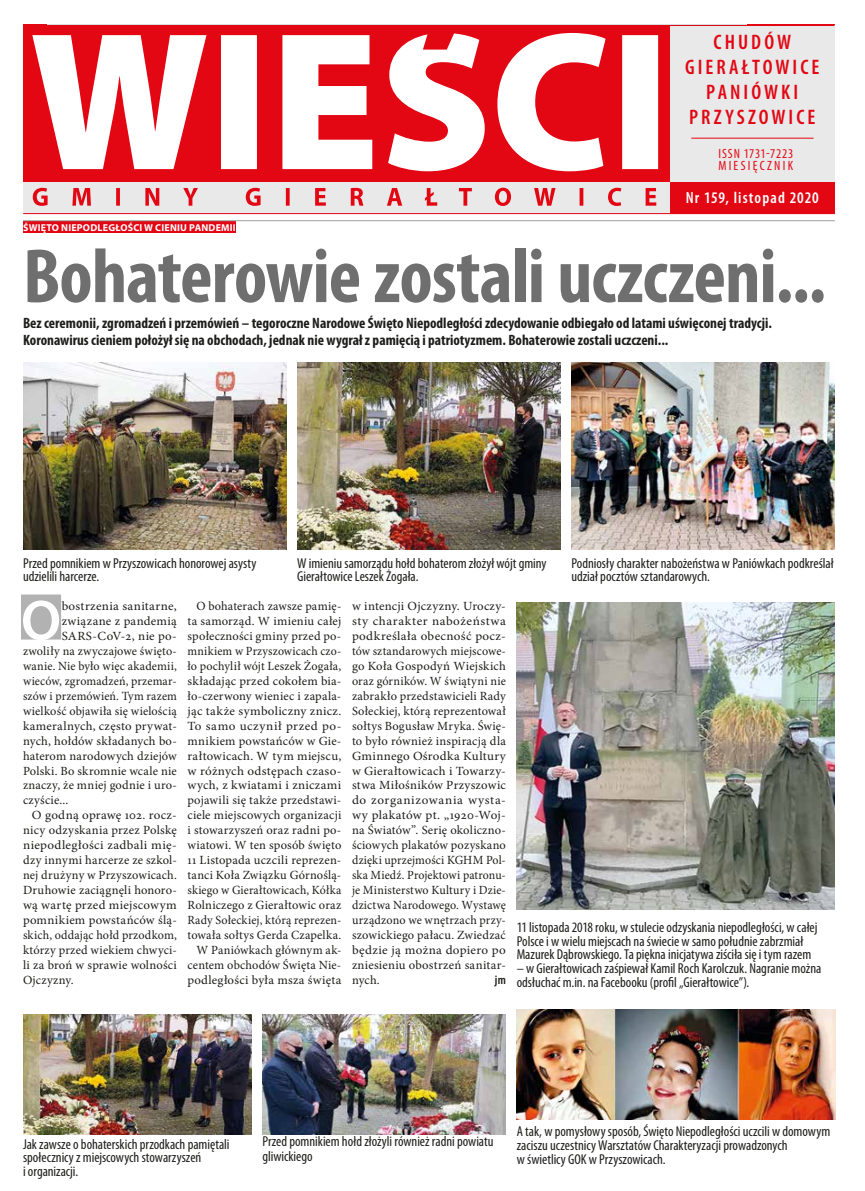
<style>
.page{position:relative;width:865px;height:1191px;background:#fff}
.page>*{position:absolute;margin:0;border:0;box-sizing:border-box;transform-origin:0 0}
.t1{font:700 condensed 77.5px "Myriad Pro";letter-spacing:-.015em;color:#706f6f}
.t2{font:600 57px "Myriad Pro";color:#fff}
.t3{font:600 condensed 21px/25px "Myriad Pro";letter-spacing:.145em;color:#e30613;text-align:center}
.t4{font:600 condensed 16.25px "Myriad Pro";letter-spacing:.065em;color:#fff}
.t5{font:700 condensed 15px/16.2px "Myriad Pro";color:#1d1d1b}
.t6{font:condensed 14.38px/13.8px "Myriad Pro";color:#1d1d1b}
.t7{font:condensed 13.5px/11.8px "Myriad Pro";letter-spacing:.165em;color:#e30613}
.t8{font:12.5px/15px "Minion Pro";letter-spacing:.02em;color:#1d1d1b;text-align:right}
.t9{font:12.5px "Minion Pro";letter-spacing:.02em;color:#1d1d1b;scale:1.04 1}
.t10{font:12.5px "Minion Pro";letter-spacing:.02em;color:#1d1d1b;scale:1.05 1}
.t11{font:12.5px "Minion Pro";letter-spacing:.02em;color:#1d1d1b;scale:.96 1}
.t12{font:12.5px "Minion Pro";letter-spacing:.02em;color:#1d1d1b;scale:.95 1}
.t13{font:600 condensed 12.5px "Myriad Pro";color:#1d1d1b}
.t14{font:700 10px "Myriad Pro";letter-spacing:.02em;color:#fff}
</style>
<div class="page">
<div style="left:23px;top:25px;width:811px;height:188px;background:#e9e9e9"></div>
<div style="left:23px;top:25px;width:647px;height:157px;background:#e30613"></div>
<div style="left:670px;top:182px;width:164px;height:31px;background:#e30613"></div>
<svg style="left:32px;top:33px;width:626px;height:138px;fill:#fff"></svg>
<hr style="left:691px;top:138px;width:122px;height:1px;background:#e30613">
<hr style="left:23px;top:213px;width:811px;height:1px;background:#e30613">
<hr style="left:23px;top:25px;width:811px;height:1px;background:#e30613">
<svg style="left:33px;top:188px;width:623px;height:18px"></svg>
<div style="left:23px;top:221px;width:213px;height:12px;background:#e30613"></div>
<hr style="left:23px;top:220px;width:811px;height:1px;background:#9d9d9c">
<div style="left:21px;top:594px;width:40px;height:45px;background:#b3b2b2"></div>
<img style="left:23px;top:362px;width:263px;height:187px">
<img style="left:571px;top:362px;width:263px;height:187px">
<img style="left:297px;top:362px;width:263px;height:187px">
<img style="left:516px;top:602px;width:318px;height:307px">
<img style="left:517px;top:1009px;width:318px;height:110px">
<img style="left:23px;top:1014px;width:229px;height:120px">
<img style="left:262px;top:1014px;width:244px;height:120px">
<h3 class="t3" style="left:685px;top:29px;width:136px">CHUDÓW<br>GIERAŁTOWICE<br>PANIÓWKI<br>PRZYSZOWICE</h3>
<p class="t7" style="left:718px;top:147px;width:76px">ISSN 1731-7223<br>MIESIĘCZNIK</p>
<h3 class="t4" style="left:685px;top:188px;width:135px">Nr 159, listopad 2020</h3>
<p class="t14" style="left:23px;top:221px;width:214px">ŚWIĘTO NIEPODLEGŁOŚCI W CIENIU PANDEMII</p>
<h1 class="t1" style="left:23px;top:228px;width:804px">Bohaterowie zostali uczczeni...</h1>
<p class="t5" style="left:23px;top:315px;width:750px">Bez ceremonii, zgromadzeń i przemówień – tegoroczne Narodowe Święto Niepodległości zdecydowanie odbiegało od latami uświęconej tradycji.<br>Koronawirus cieniem położył się na obchodach, jednak nie wygrał z pamięcią i patriotyzmem. Bohaterowie zostali uczczeni...</p>
<p class="t6" style="left:23px;top:556px;width:235px">Przed pomnikiem w Przyszowicach honorowej asysty udzielili harcerze.</p>
<p class="t6" style="left:297px;top:556px;width:251px">W imieniu samorządu hołd bohaterom złożył wójt gminy<br>Gierałtowice Leszek Żogała.</p>
<p class="t6" style="left:571px;top:556px;width:264px">Podniosły charakter nabożeństwa w Paniówkach podkreślał udział pocztów sztandarowych.</p>
<h2 class="t2" style="left:21px;top:584px;width:42px">O</h2>
<p class="t10" style="left:62px;top:597px;width:111px">bostrzenia sanitarne,</p>
<p class="t8" style="left:62px;top:613px;width:117px">związane z pandemią</p>
<p class="t9" style="left:62px;top:627px;width:112px">SARS-CoV-2, nie po-</p>
<p class="t8" style="left:23px;top:643px;width:155px">zwoliły na zwyczajowe święto-</p>
<p class="t8" style="left:23px;top:658px;width:155px">wanie. Nie było więc akademii,</p>
<p class="t11" style="left:23px;top:672px;width:162px">wieców, zgromadzeń, przemar-</p>
<p class="t12" style="left:23px;top:687px;width:163px">szów i przemówień. Tym razem</p>
<p class="t8" style="left:23px;top:703px;width:155px">wielkość objawiła się wielością</p>
<p class="t8" style="left:23px;top:718px;width:155px">kameralnych, często prywat-</p>
<p class="t8" style="left:23px;top:733px;width:155px">nych, hołdów składanych bo-</p>
<p class="t8" style="left:23px;top:748px;width:155px">haterom narodowych dziejów</p>
<p class="t8" style="left:23px;top:763px;width:155px">Polski. Bo skromnie wcale nie</p>
<p class="t8" style="left:23px;top:778px;width:155px">znaczy, że mniej godnie i uro-</p>
<p class="t8" style="left:23px;top:793px;width:47px">czyście...</p>
<p class="t9" style="left:32px;top:807px;width:141px">O godną oprawę 102. rocz-</p>
<p class="t8" style="left:23px;top:823px;width:155px">nicy odzyskania przez Polskę</p>
<p class="t10" style="left:23px;top:837px;width:148px">niepodległości zadbali mię-</p>
<p class="t8" style="left:23px;top:853px;width:155px">dzy innymi harcerze ze szkol-</p>
<p class="t8" style="left:23px;top:868px;width:155px">nej drużyny w Przyszowicach.</p>
<p class="t8" style="left:23px;top:883px;width:155px">Druhowie zaciągnęli honoro-</p>
<p class="t9" style="left:23px;top:897px;width:149px">wą wartę przed miejscowym</p>
<p class="t8" style="left:23px;top:913px;width:155px">pomnikiem powstańców ślą-</p>
<p class="t8" style="left:23px;top:928px;width:155px">skich, oddając hołd przodkom,</p>
<p class="t8" style="left:23px;top:943px;width:155px">którzy przed wiekiem chwyci-</p>
<p class="t8" style="left:23px;top:958px;width:155px">li za broń w sprawie wolności</p>
<p class="t8" style="left:23px;top:973px;width:52px">Ojczyzny.</p>
<p class="t8" style="left:187px;top:598px;width:155px">O bohaterach zawsze pamię&shy;ta samorząd. W imieniu całej społeczności gminy przed po&shy;mnikiem w Przyszowicach czo&shy;ło pochylił wójt Leszek Żogała, składając przed cokołem bia&shy;ło-czerwony wieniec i zapala&shy;jąc także symboliczny znicz.<br>To samo uczynił przed po&shy;mnikiem powstańców w Gie&shy;rałtowicach. W tym miejscu, w różnych odstępach czaso&shy;wych, z kwiatami i zniczami pojawili się także przedstawi&shy;ciele miejscowych organizacji i stowarzyszeń oraz radni po&shy;wiatowi. W ten sposób święto<br>11 Listopada uczcili reprezen&shy;tanci Koła Związku Górnoślą&shy;skiego w Gierałtowicach, Kółka<br>Rolniczego z Gierałtowic oraz<br>Rady Sołeckiej, którą reprezen&shy;towała sołtys Gerda Czapelka.<br>W Paniówkach głównym ak&shy;centem obchodów Święta Nie&shy;podległości była msza święta</p>
<p class="t8" style="left:352px;top:598px;width:155px;text-align:justify">w intencji Ojczyzny. Uroczy&shy;sty charakter nabożeństwa podkreślała obecność pocz&shy;tów sztandarowych miejscowe&shy;go Koła Gospodyń Wiejskich oraz górników. W świątyni nie zabrakło przedstawicieli Rady Sołeckiej, którą reprezentował sołtys Bogusław Mryka. Świę&shy;to było również inspiracją dla Gminnego Ośrodka Kultury w Gierałtowicach i Towarzy&shy;stwa Miłośników Przyszowic do zorganizowania wysta&shy;wy plakatów pt. „1920-Woj&shy;na Światów”. Serię okoliczno&shy;ściowych plakatów pozyskano dzięki uprzejmości KGHM Pol&shy;ska Miedź. Projektowi patronu&shy;je Ministerstwo Kultury i Dzie&shy;dzictwa Narodowego. Wystawę urządzono we wnętrzach przy&shy;szowickiego pałacu. Zwiedzać będzie ją można dopiero po zniesieniu obostrzeń sanitar&shy;nych.</p>
<p class="t13" style="left:495px;top:972px;width:12px">jm</p>
<p class="t6" style="left:516px;top:920px;width:302px">11 listopada 2018 roku, w stulecie odzyskania niepodległości, w całej<br>Polsce i w wielu miejscach na świecie w samo południe zabrzmiał<br>Mazurek Dąbrowskiego. Ta piękna inicjatywa ziściła się i tym razem</p>
<p class="t6" style="left:516px;top:961px;width:306px">– w Gierałtowicach zaśpiewał Kamil Roch Karolczuk. Nagranie można odsłuchać m.in. na Facebooku (profil „Gierałtowice”).</p>
<p class="t6" style="left:23px;top:1136px;width:208px">Jak zawsze o bohaterskich przodkach pamiętali społecznicy z miejscowych stowarzyszeń<br>i organizacji.</p>
<p class="t6" style="left:262px;top:1134px;width:233px;line-height:15px">Przed pomnikiem hołd złożyli również radni powiatu gliwickiego</p>
<p class="t6" style="left:516px;top:1124px;width:315px">A tak, w pomysłowy sposób, Święto Niepodległości uczcili w domowym zaciszu uczestnicy Warsztatów Charakteryzacji prowadzonych<br>w świetlicy GOK w Przyszowicach.</p>
</div>
